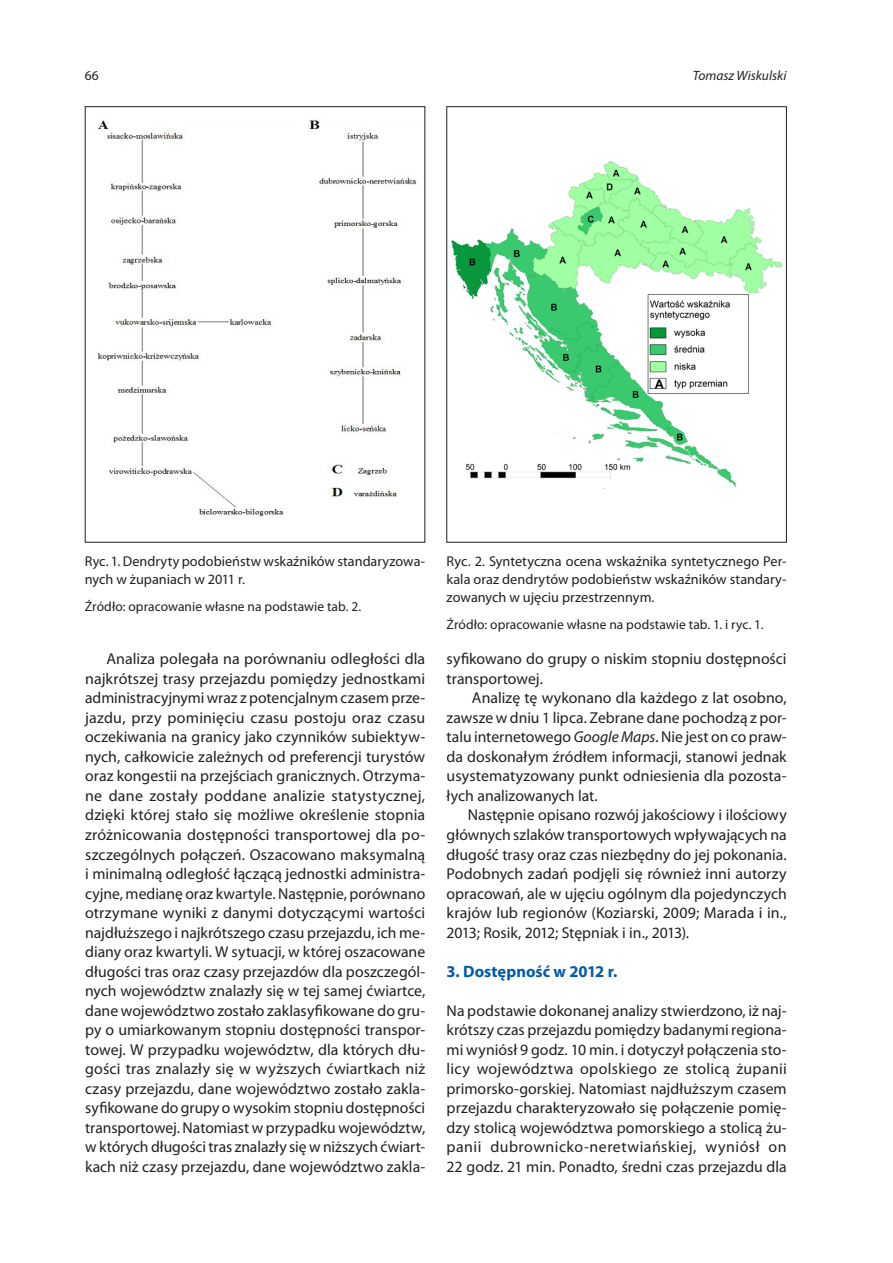
<style>
.page{position:relative;width:893px;height:1263px;background:#fff}
.page>*{position:absolute;margin:0;border:0;box-sizing:border-box;transform-origin:0 0}
.t1{font:700 16.5px "Myriad Pro";color:#015aaa}
.t2{font:15.75px/19.5px "Myriad Pro";color:#231f20;text-align:justify}
.t3{font:14.25px/18px "Myriad Pro";color:#231f20}
.t4{font:13.5px "Myriad Pro";letter-spacing:.005em;color:#231f20}
.t5{font:italic 13.5px "Myriad Pro";color:#231f20}
.s1{font-style:italic}
</style>
<div class="page">
<img style="left:98px;top:118px;width:328px;height:402px">
<img style="left:451px;top:161px;width:331px;height:328px">
<div style="left:85px;top:106px;width:340px;height:437px;border:1px solid #231f20"></div>
<div style="left:446px;top:106px;width:341px;height:437px;border:1px solid #231f20"></div>
<p class="t4" style="left:85px;top:67px;width:15px">66</p>
<p class="t5" style="left:693px;top:67px;width:95px">Tomasz Wiskulski</p>
<p class="t3" style="left:85px;top:552px;width:342px">Ryc. 1. Dendryty podobieństw wskaźników standaryzowa&shy;nych w żupaniach w 2011 r.</p>
<p class="t4" style="left:85px;top:598px;width:278px">Źródło: opracowanie własne na podstawie tab. 2.</p>
<p class="t3" style="left:447px;top:552px;width:341px;text-align:justify">Ryc. 2. Syntetyczna ocena wskaźnika syntetycznego Per&shy;kala oraz dendrytów podobieństw wskaźników standary&shy;zowanych w ujęciu przestrzennym.</p>
<p class="t4" style="left:447px;top:616px;width:318px">Źródło: opracowanie własne na podstawie tab. 1. i ryc. 1.</p>
<p class="t2" style="left:85px;top:649px;width:342px;text-indent:21px">Analiza polegała na porównaniu odległości dla najkrótszej trasy przejazdu pomiędzy jednostkami administracyjnymi wraz z potencjalnym czasem prze&shy;jazdu, przy pominięciu czasu postoju oraz czasu oczekiwania na granicy jako czynników subiektyw&shy;nych, całkowicie zależnych od preferencji turystów oraz kongestii na przejściach granicznych. Otrzyma&shy;ne dane zostały poddane analizie statystycznej, dzięki której stało się możliwe określenie stopnia zróżnicowania dostępności transportowej dla po&shy;szczególnych połączeń. Oszacowano maksymalną i minimalną odległość łączącą jednostki administra&shy;cyjne, medianę oraz kwartyle. Następnie, porównano otrzymane wyniki z danymi dotyczącymi wartości najdłuższego i najkrótszego czasu przejazdu, ich me&shy;diany oraz kwartyli. W sytuacji, w której oszacowane długości tras oraz czasy przejazdów dla poszczegól&shy;nych województw znalazły się w tej samej ćwiartce, dane województwo zostało zaklasyfikowane do gru&shy;py o umiarkowanym stopniu dostępności transpor&shy;towej. W przypadku województw, dla których dłu&shy;gości tras znalazły się w wyższych ćwiartkach niż czasy przejazdu, dane województwo zostało zakla&shy;syfikowane do grupy o wysokim stopniu dostępności transportowej. Natomiast w przypadku województw, w których długości tras znalazły się w niższych ćwiart&shy;kach niż czasy przejazdu, dane województwo zakla-</p>
<p class="t2" style="left:447px;top:649px;width:342px">syfikowano do grupy o niskim stopniu dostępności transportowej.</p>
<p class="t2" style="left:447px;top:688px;width:342px;text-indent:25px">Analizę tę wykonano dla każdego z lat osobno, zawsze w dniu 1 lipca. Zebrane dane pochodzą z por&shy;talu internetowego <span class="s1">Google Maps</span>. Nie jest on co praw&shy;da doskonałym źródłem informacji, stanowi jednak usystematyzowany punkt odniesienia dla pozosta&shy;łych analizowanych lat.</p>
<p class="t2" style="left:447px;top:805px;width:342px;text-indent:21px">Następnie opisano rozwój jakościowy i ilościowy głównych szlaków transportowych wpływających na długość trasy oraz czas niezbędny do jej pokonania.<br>Podobnych zadań podjęli się również inni autorzy opracowań, ale w ujęciu ogólnym dla pojedynczych krajów lub regionów (Koziarski, 2009; Marada i in., 2013; Rosik, 2012; Stępniak i in., 2013).</p>
<p class="t1" style="left:447px;top:960px;width:172px">3. Dostępność w 2012 r.</p>
<p class="t2" style="left:447px;top:1000px;width:342px">Na podstawie dokonanej analizy stwierdzono, iż naj&shy;krótszy czas przejazdu pomiędzy badanymi regiona&shy;mi wyniósł 9 godz. 10 min. i dotyczył połączenia sto&shy;licy województwa opolskiego ze stolicą żupanii primorsko-gorskiej. Natomiast najdłuższym czasem przejazdu charakteryzowało się połączenie pomię&shy;dzy stolicą województwa pomorskiego a stolicą żu&shy;panii dubrownicko-neretwiańskiej, wyniósł on 22 godz. 21 min. Ponadto, średni czas przejazdu dla</p>
</div>
